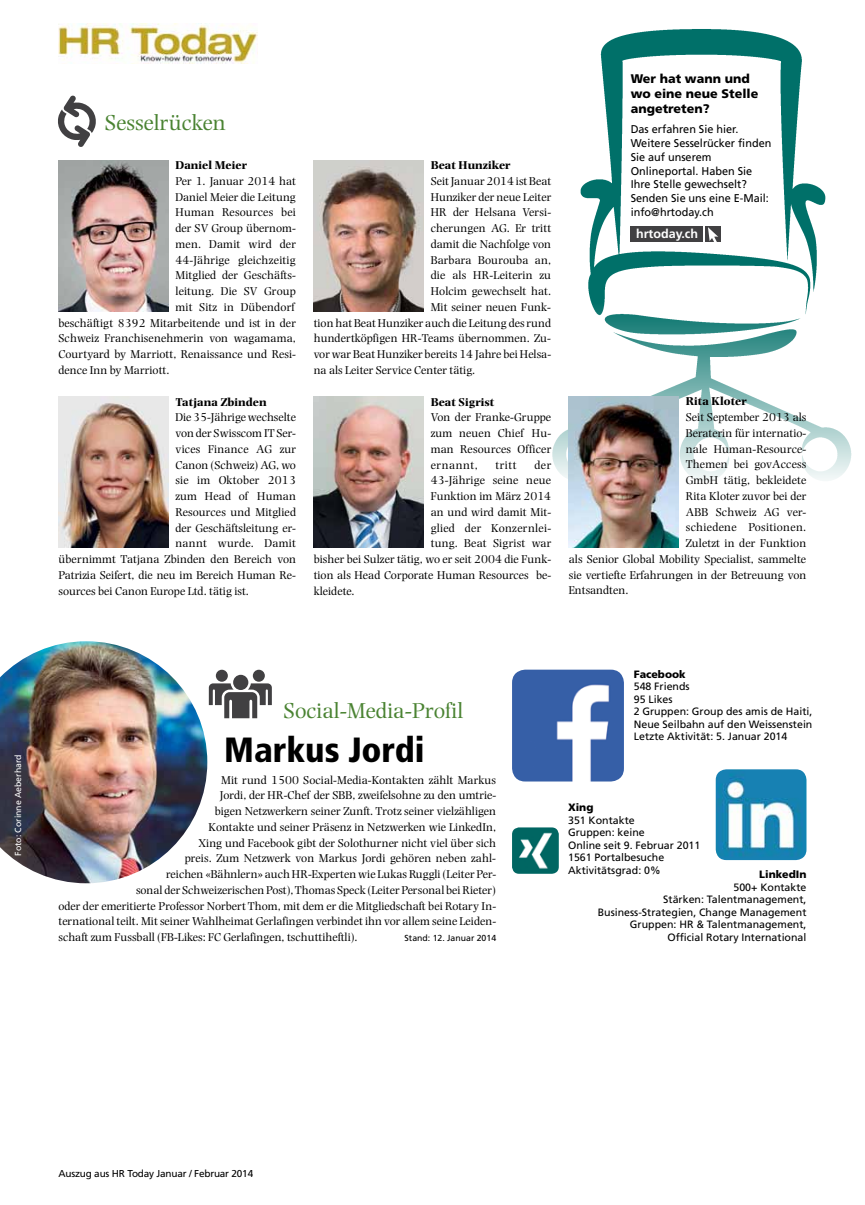
<style>
.page{position:relative;width:865px;height:1205px;background:#fff}
.page>*{position:absolute;margin:0;border:0;box-sizing:border-box;transform-origin:0 0}
.t1{font:900 condensed 35px "Frutiger";color:#000}
.t2{font:22.5px "Photina";color:#4a8332}
.t3{font:900 12.5px/15px "Frutiger";color:#000}
.t4{font:700 12.5px "Frutiger";color:#fff}
.t5{font:11.88px/15.8px "Photina";color:#000;text-align:justify}
.t6{font:700 11.88px "Photina";color:#000}
.t7{font:11.88px "Photina";letter-spacing:.02em;color:#000}
.t8{font:11.25px/13.8px "Frutiger";color:#000}
.t9{font:10.62px/12.5px "Frutiger";color:#000}
.t10{font:900 10.62px "Frutiger";color:#000}
.t11{font:10px "Frutiger";letter-spacing:-.02em;color:#000}
.t12{font:8.75px "Frutiger";color:#fff}
.t13{font:8.75px "Frutiger";color:#000}
</style>
<div class="page">
<img style="left:552px;top:29px;width:300px;height:456px">
<svg style="left:58px;top:95px;width:38px;height:52px"></svg>
<img style="left:569px;top:397px;width:109px;height:150px">
<img style="left:58px;top:397px;width:110px;height:150px">
<img style="left:314px;top:397px;width:109px;height:150px">
<img style="left:314px;top:161px;width:109px;height:150px">
<img style="left:58px;top:161px;width:110px;height:150px">
<img style="left:0;top:641px;width:207px;height:242px">
<div style="left:253px;top:670px;width:12px;height:12px;background:#414042;border-radius:50%"></div>
<div style="left:216px;top:670px;width:12px;height:12px;background:#414042;border-radius:50%"></div>
<div style="left:233px;top:675px;width:15px;height:15px;background:#414042;border-radius:50%"></div>
<svg style="left:209px;top:683px;width:63px;height:35px"></svg>
<img style="left:715px;top:769px;width:91px;height:91px">
<img style="left:512px;top:670px;width:112px;height:111px">
<img style="left:512px;top:827px;width:47px;height:47px">
<div style="left:630px;top:226px;width:73px;height:16px;background:#414042"></div>
<div style="left:704px;top:226px;width:16px;height:16px;background:#414042"></div>
<svg style="left:708px;top:227px;width:14px;height:25px"></svg>
<img style="left:58px;top:23px;width:199px;height:41px">
<p class="t12" style="left:13px;top:856px;width:103px;rotate:-90deg">Foto: Corinne Aeberhard</p>
<h2 class="t2" style="left:105px;top:110px;width:123px">Sesselrücken</h2>
<p class="t6" style="left:175px;top:158px;width:73px">Daniel Meier</p>
<p class="t5" style="left:175px;top:173px;width:122px">Per 1. Januar 2014 hat</p>
<p class="t5" style="left:175px;top:189px;width:122px">Daniel Meier die Leitung</p>
<p class="t5" style="left:175px;top:205px;width:122px">Human Resources bei</p>
<p class="t5" style="left:175px;top:220px;width:122px">der SV Group übernom-</p>
<p class="t5" style="left:175px;top:236px;width:122px">men. Damit wird der</p>
<p class="t5" style="left:175px;top:252px;width:122px">44-Jährige gleichzeitig</p>
<p class="t5" style="left:175px;top:268px;width:122px">Mitglied der Geschäfts-</p>
<p class="t5" style="left:175px;top:283px;width:122px">leitung. Die SV Group</p>
<p class="t5" style="left:175px;top:299px;width:120px">mit Sitz in Dübendorf</p>
<p class="t5" style="left:58px;top:315px;width:239px">beschäftigt 8392 Mitarbeitende und ist in der</p>
<p class="t5" style="left:58px;top:331px;width:239px">Schweiz Franchisenehmerin von wagamama,</p>
<p class="t5" style="left:58px;top:346px;width:239px">Courtyard by Marriott, Renaissance und Resi-</p>
<p class="t5" style="left:58px;top:362px;width:112px">dence Inn by Marriott.</p>
<p class="t6" style="left:175px;top:395px;width:93px">Tatjana Zbinden</p>
<p class="t5" style="left:175px;top:410px;width:122px">Die 35-Jährige wechselte</p>
<p class="t5" style="left:175px;top:425px;width:122px">von der Swisscom IT Ser-</p>
<p class="t5" style="left:175px;top:441px;width:122px">vices Finance AG zur</p>
<p class="t5" style="left:175px;top:457px;width:122px">Canon (Schweiz) AG, wo</p>
<p class="t5" style="left:175px;top:473px;width:122px">sie im Oktober 2013</p>
<p class="t5" style="left:175px;top:488px;width:122px">zum Head of Human</p>
<p class="t5" style="left:175px;top:504px;width:122px">Resources und Mitglied</p>
<p class="t5" style="left:175px;top:520px;width:122px">der Geschäftsleitung er-</p>
<p class="t7" style="left:175px;top:537px;width:122px">nannt wurde. Damit</p>
<p class="t5" style="left:58px;top:551px;width:239px">übernimmt Tatjana Zbinden den Bereich von</p>
<p class="t5" style="left:58px;top:567px;width:239px">Patrizia Seifert, die neu im Bereich Human Re-</p>
<p class="t5" style="left:58px;top:583px;width:192px">sources bei Canon Europe Ltd. tätig ist.</p>
<p class="t6" style="left:431px;top:158px;width:82px">Beat Hunziker</p>
<p class="t5" style="left:431px;top:173px;width:122px">Seit Januar 2014 ist Beat</p>
<p class="t5" style="left:431px;top:189px;width:122px">Hunziker der neue Leiter</p>
<p class="t5" style="left:431px;top:205px;width:122px">HR der Helsana Versi-</p>
<p class="t5" style="left:431px;top:220px;width:122px">cherungen AG. Er tritt</p>
<p class="t5" style="left:431px;top:236px;width:122px">damit die Nachfolge von</p>
<p class="t5" style="left:431px;top:252px;width:122px">Barbara Bourouba an,</p>
<p class="t5" style="left:431px;top:268px;width:122px">die als HR-Leiterin zu</p>
<p class="t5" style="left:431px;top:283px;width:122px">Holcim gewechselt hat.</p>
<p class="t5" style="left:431px;top:299px;width:121px">Mit seiner neuen Funk-</p>
<p class="t5" style="left:314px;top:315px;width:239px">tion hat Beat Hunziker auch die Leitung des rund</p>
<p class="t5" style="left:314px;top:331px;width:239px">hundertköpfigen HR-Teams übernommen. Zu-</p>
<p class="t5" style="left:314px;top:346px;width:239px">vor war Beat Hunziker bereits 14 Jahre bei Helsa-</p>
<p class="t5" style="left:314px;top:362px;width:163px">na als Leiter Service Center tätig.</p>
<p class="t6" style="left:431px;top:395px;width:65px">Beat Sigrist</p>
<p class="t5" style="left:431px;top:410px;width:122px">Von der Franke-Gruppe zum neuen Chief Hu&shy;man Resources Officer ernannt,</p>
<p class="t5" style="left:495px;top:457px;width:22px">tritt</p>
<p class="t5" style="left:534px;top:457px;width:18px">der</p>
<p class="t5" style="left:431px;top:473px;width:122px">43-Jährige seine neue</p>
<p class="t5" style="left:431px;top:488px;width:122px">Funktion im März 2014</p>
<p class="t5" style="left:431px;top:504px;width:122px">an und wird damit Mit-</p>
<p class="t7" style="left:431px;top:521px;width:122px">glied der Konzernlei-</p>
<p class="t5" style="left:431px;top:535px;width:122px">tung. Beat Sigrist war</p>
<p class="t5" style="left:314px;top:551px;width:239px">bisher bei Sulzer tätig, wo er seit 2004 die Funk-</p>
<p class="t5" style="left:314px;top:567px;width:239px">tion als Head Corporate Human Resources be-</p>
<p class="t5" style="left:314px;top:583px;width:42px">kleidete.</p>
<p class="t3" style="left:630px;top:71px;width:129px">Wer hat wann und wo eine neue Stelle angetreten?</p>
<p class="t8" style="left:630px;top:122px;width:142px">Das erfahren Sie hier.<br>Weitere Sesselrücker finden<br>Sie auf unserem<br>Onlineportal. Haben Sie<br>Ihre Stelle gewechselt?<br>Senden Sie uns eine E-Mail: info@hrtoday.ch</p>
<p class="t4" style="left:636px;top:226px;width:64px">hrtoday.ch</p>
<p class="t6" style="left:686px;top:395px;width:63px">Rita Kloter</p>
<p class="t5" style="left:686px;top:409px;width:122px">Seit September 2013 als</p>
<p class="t5" style="left:686px;top:425px;width:122px">Beraterin für internatio-</p>
<p class="t5" style="left:686px;top:441px;width:122px">nale Human-Resource-</p>
<p class="t5" style="left:686px;top:457px;width:122px">Themen bei govAccess</p>
<p class="t5" style="left:686px;top:472px;width:122px">GmbH tätig, bekleidete</p>
<p class="t5" style="left:686px;top:488px;width:122px">Rita Kloter zuvor bei der</p>
<p class="t5" style="left:686px;top:504px;width:122px">ABB Schweiz AG ver-</p>
<p class="t7" style="left:686px;top:521px;width:122px">schiedene Positionen.</p>
<p class="t5" style="left:686px;top:535px;width:122px">Zuletzt in der Funktion</p>
<p class="t5" style="left:569px;top:551px;width:239px">als Senior Global Mobility Specialist, sammelte</p>
<p class="t5" style="left:569px;top:567px;width:239px">sie vertiefte Erfahrungen in der Betreuung von</p>
<p class="t5" style="left:569px;top:583px;width:61px">Entsandten.</p>
<h2 class="t2" style="left:283px;top:697px;width:181px">Social-Media-Profil</h2>
<h1 class="t1" style="left:224px;top:728px;width:202px">Markus Jordi</h1>
<p class="t5" style="left:221px;top:772px;width:276px">Mit rund 1500 Social-Media-Kontakten zählt Markus</p>
<p class="t5" style="left:220px;top:788px;width:278px">Jordi, der HR-Chef der SBB, zweifelsohne zu den umtrie-</p>
<p class="t5" style="left:215px;top:803px;width:283px">bigen Netzwerkern seiner Zunft. Trotz seiner vielzähligen</p>
<p class="t5" style="left:208px;top:819px;width:289px">Kontakte und seiner Präsenz in Netzwerken wie LinkedIn,</p>
<p class="t5" style="left:198px;top:835px;width:299px">Xing und Facebook gibt der Solothurner nicht viel über sich</p>
<p class="t5" style="left:185px;top:851px;width:313px">preis. Zum Netzwerk von Markus Jordi gehören neben zahl-</p>
<p class="t5" style="left:166px;top:866px;width:331px">reichen «Bähnlern» auch HR-Experten wie Lukas Ruggli (Leiter Per-</p>
<p class="t5" style="left:136px;top:882px;width:361px">sonal der Schweizerischen Post), Thomas Speck (Leiter Personal bei Rieter)</p>
<p class="t5" style="left:58px;top:898px;width:439px">oder der emeritierte Professor Norbert Thom, mit dem er die Mitgliedschaft bei Rotary In-</p>
<p class="t5" style="left:58px;top:914px;width:439px">ternational teilt. Mit seiner Wahlheimat Gerlafingen verbindet ihn vor allem seine Leiden-</p>
<p class="t5" style="left:58px;top:929px;width:301px">schaft zum Fussball (FB-Likes: FC Gerlafingen, tschuttiheftli).</p>
<p class="t13" style="left:404px;top:933px;width:93px">Stand: 12. Januar 2014</p>
<p class="t10" style="left:633px;top:668px;width:53px">Facebook</p>
<p class="t9" style="left:633px;top:680px;width:180px">548 Friends<br>95 Likes<br>2 Gruppen: Group des amis de Haiti,<br>Neue Seilbahn auf den Weissenstein<br>Letzte Aktivität: 5. Januar 2014</p>
<p class="t10" style="left:568px;top:801px;width:27px">Xing</p>
<p class="t9" style="left:568px;top:813px;width:134px">351 Kontakte<br>Gruppen: keine<br>Online seit 9. Februar 2011<br>1561 Portalbesuche<br>Aktivitätsgrad: 0%</p>
<p class="t10" style="left:759px;top:868px;width:49px">LinkedIn</p>
<p class="t9" style="left:597px;top:880px;width:210px;text-align:right">500+ Kontakte<br>Stärken: Talentmanagement,<br>Business-Strategien, Change Management<br>Gruppen: HR &amp; Talentmanagement,<br>Official Rotary International</p>
<p class="t11" style="left:58px;top:1168px;width:196px">Auszug aus HR Today Januar / Februar 2014</p>
</div>
